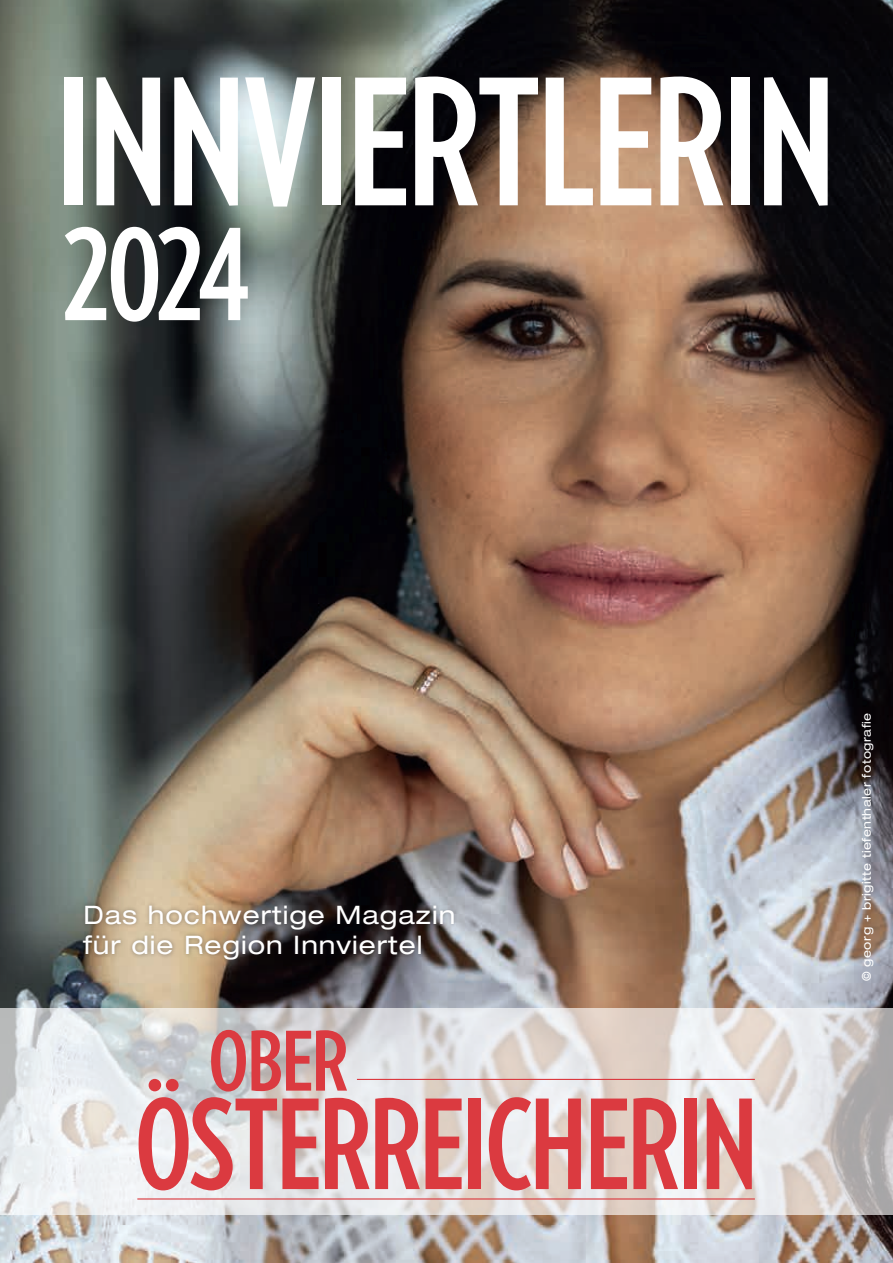
<style>
.page{position:relative;width:893px;height:1263px;background:#fff}
.page>*{position:absolute;margin:0;border:0;box-sizing:border-box;transform-origin:0 0}
.t1{font:700 174.3px "Verlag Compressed";letter-spacing:-.02em;color:#fff}
.t2{font:700 127.5px "Verlag Compressed";color:#fff}
.t3{font:700 123.45px "Verlag Compressed";letter-spacing:-.02em;color:#db3a40}
.t4{font:700 81.75px "Verlag Compressed";color:#db3a40;scale:1.05 1}
.t5{font:expanded 25.5px/30px "Helvetica Neue LT Pro";letter-spacing:.04em;color:#fff}
.t6{font:expanded 12px "Helvetica Neue LT Pro";letter-spacing:.04em;color:#fff}
</style>
<div class="page">
<img style="left:0;top:0;width:893px;height:1263px">
<svg style="left:0;top:1008px;width:893px;height:207px;background:#dfdddc"></svg>
<hr style="left:357px;top:1079px;width:398px;height:1px;background:#db3a40">
<hr style="left:137px;top:1198px;width:618px;height:1px;background:#db3a40">
<div style="left:78px;top:901px;width:380px;height:62px;background:#231f20;opacity:.4"></div>
<h1 class="t1" style="left:55px;top:19px;width:783px">INNVIERTLERIN</h1>
<h2 class="t2" style="left:64px;top:184px;width:188px">2024</h2>
<p class="t5" style="left:83px;top:899px;width:373px">Das hochwertige Magazin für die Region Innviertel</p>
<h3 class="t4" style="left:209px;top:1003px;width:135px">OBER</h3>
<h3 class="t3" style="left:135px;top:1057px;width:624px">ÖSTERREICHERIN</h3>
<p class="t6" style="left:859px;top:981px;width:270px;rotate:-90deg">© georg + brigitte tiefenthaler fotografie</p>
</div>
